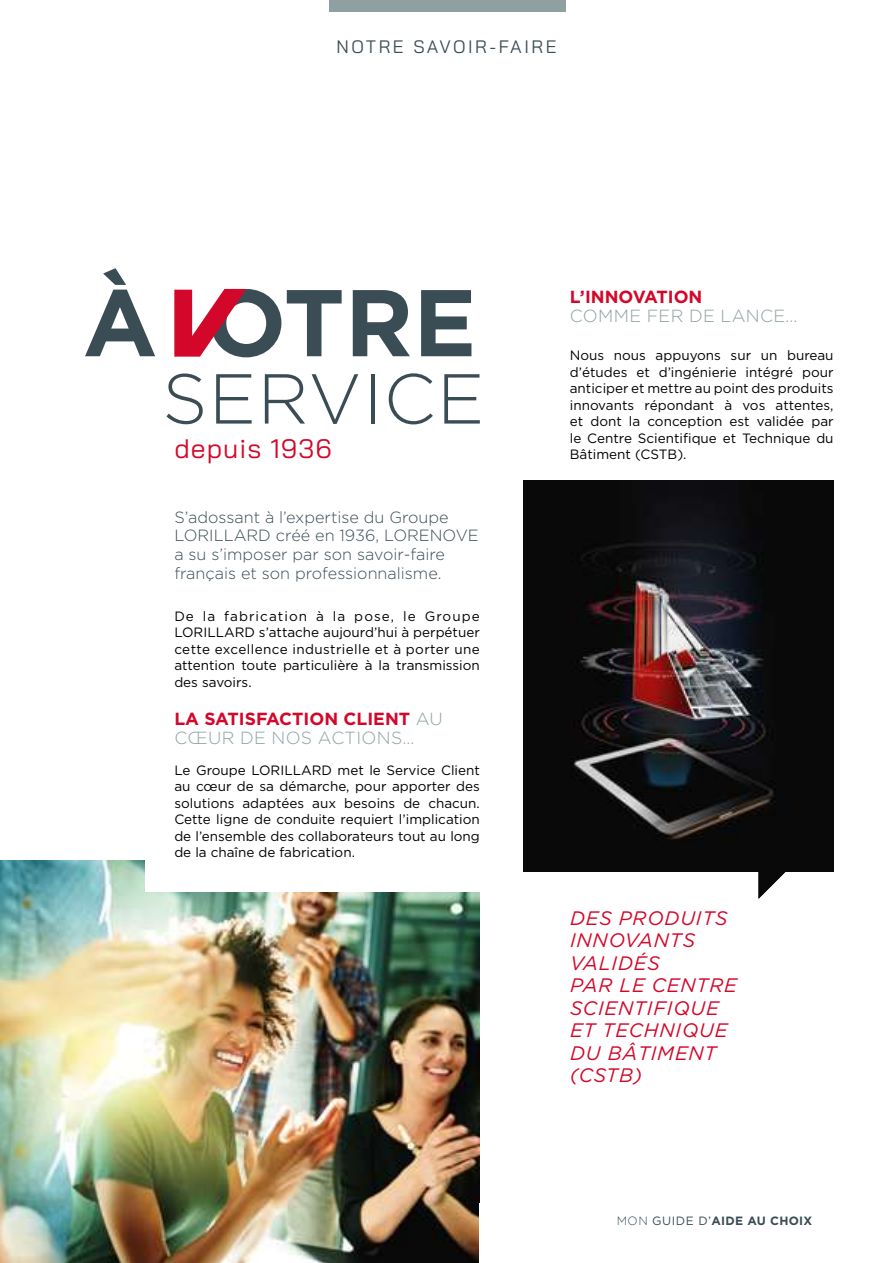
<style>
.page{position:relative;width:893px;height:1263px;background:#fff}
.page>*{position:absolute;margin:0;border:0;box-sizing:border-box;transform-origin:0 0}
.t1{font:700 94.5px "Gotham";color:#3a4d55}
.t2{font:300 70.5px "Gotham Pro";letter-spacing:.02em;color:#3a4d55}
.t3{font:26.7px "Bai Jamjuree";letter-spacing:.04em;color:#d3072a}
.t4{font:italic 19.5px/22.5px "Gotham Pro";letter-spacing:.04em;color:#d3072a}
.t5{font:18px "Bai Jamjuree";letter-spacing:.14em;color:#3a4d55}
.t6{font:700 17.55px "Gotham";color:#d3072a}
.t7{font:300 17.55px "Gotham Pro";letter-spacing:.02em;color:#8fa0a3}
.t8{font:300 16.2px/18.9px "Gotham Pro";color:#3a4d55}
.t9{font:13.5px/16.5px "Gotham Pro";color:#000;text-align:justify}
.t10{font:700 12px "Gotham";letter-spacing:.025em;color:#3a4d55}
.s1{font-family:"Gotham Pro";font-weight:300;color:#8fa0a3}
.s2{font-family:"Gotham Pro";font-weight:300}
.s3{font-family:"Gotham Pro";font-weight:400}
</style>
<div class="page">
<svg style="left:174px;top:289px;width:72px;height:68px"></svg>
<div style="left:329px;top:0;width:237px;height:12px;background:#8fa0a3"></div>
<img style="left:758px;top:871px;width:54px;height:28px">
<img style="left:523px;top:480px;width:310px;height:391px">
<img style="left:0;top:860px;width:480px;height:403px">
<div style="left:146px;top:786px;width:365px;height:106px;background:#fff"></div>
<h3 class="t5" style="left:336px;top:31px;width:222px">NOTRE SAVOIR-FAIRE</h3>
<h1 class="t1" style="left:83px;top:268px;width:76px">À</h1>
<h1 class="t1" style="left:206px;top:268px;width:272px">OTRE</h1>
<h2 class="t2" style="left:162px;top:360px;width:323px">SERVICE</h2>
<h3 class="t3" style="left:174px;top:426px;width:159px">depuis 1936</h3>
<p class="t8" style="left:174px;top:508px;width:306px">S’adossant à l’expertise du Groupe LORILLARD créé en 1936, LORENOVE a su s’imposer par son savoir-faire français et son professionnalisme.</p>
<p class="t9" style="left:174px;top:608px;width:307px">De la fabrication à la pose, le Groupe LORILLARD s’attache aujourd’hui à perpétuer cette excellence industrielle et à porter une attention toute particulière à la transmission des savoirs.</p>
<p class="t6" style="left:174px;top:708px;width:270px">LA SATISFACTION CLIENT <span class="s1">AU</span></p>
<p class="t7" style="left:175px;top:728px;width:241px">CŒUR DE NOS ACTIONS…</p>
<p class="t9" style="left:174px;top:762px;width:307px">Le Groupe LORILLARD met le Service Client au cœur de sa démarche, pour apporter des solutions adaptées aux besoins de chacun.<br>Cette ligne de conduite requiert l’implication de l’ensemble des collaborateurs tout au long de la chaîne de fabrication.</p>
<p class="t6" style="left:570px;top:287px;width:134px">L’INNOVATION</p>
<p class="t7" style="left:570px;top:306px;width:229px">COMME FER DE LANCE…</p>
<p class="t9" style="left:570px;top:347px;width:265px">Nous nous appuyons sur un bureau d’études et d’ingénierie intégré pour anticiper et mettre au point des produits innovants répondant à vos attentes, et dont la conception est validée par le Centre Scientifique et Technique du Bâtiment (CSTB).</p>
<h3 class="t4" style="left:570px;top:906px;width:168px">DES PRODUITS<br>INNOVANTS<br>VALIDÉS<br>PAR LE CENTRE<br>SCIENTIFIQUE<br>ET TECHNIQUE<br>DU BÂTIMENT (CSTB)</h3>
<p class="t10" style="left:617px;top:1214px;width:197px"><span class="s2">MON</span> <span class="s3">GUIDE D’</span>AIDE AU CHOIX</p>
</div>
